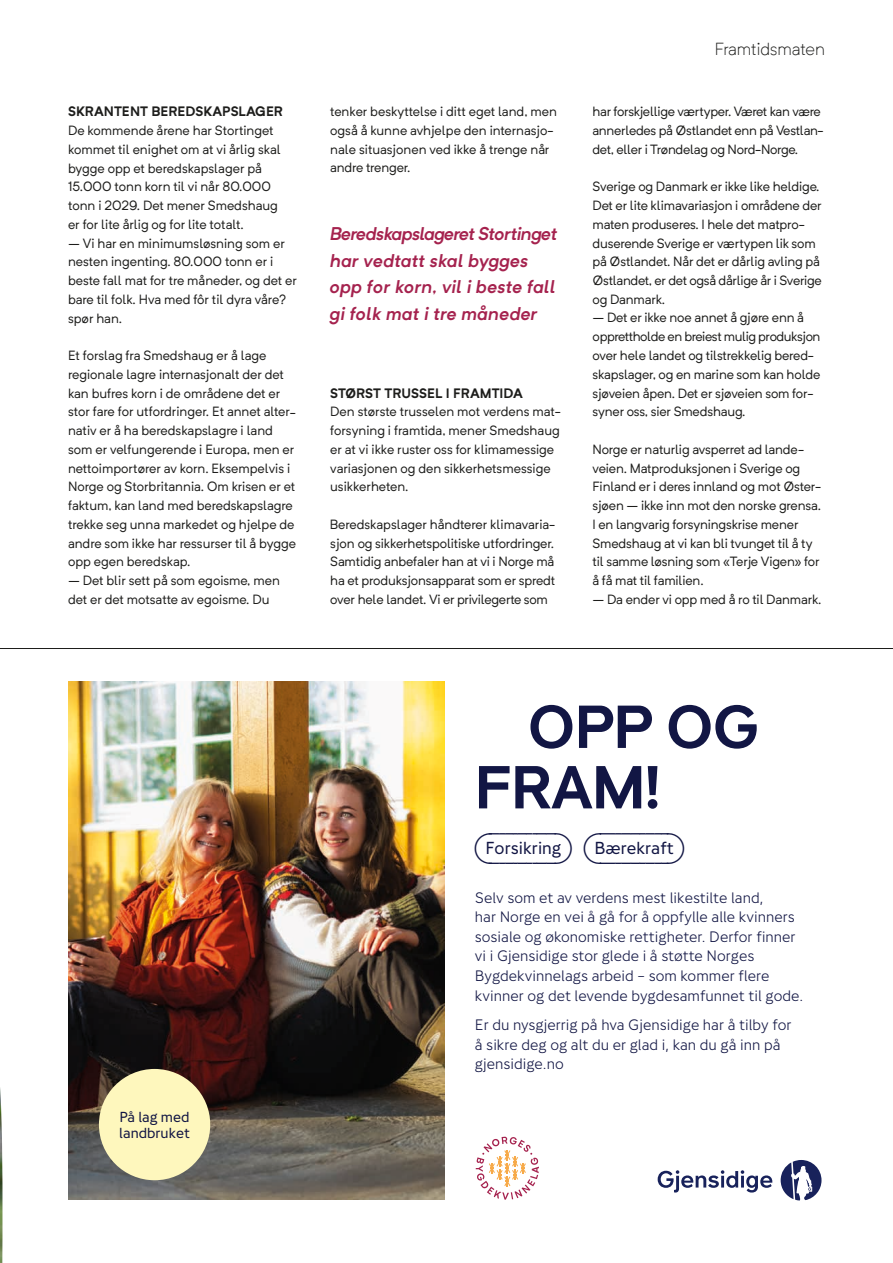
<style>
.page{position:relative;width:893px;height:1263px;background:#fff}
.page>*{position:absolute;margin:0;border:0;box-sizing:border-box;transform-origin:0 0}
.t1{font:60.45px/60.4px "Gjensidige Display";color:#121644}
.t2{font:italic 600 18.15px/26.5px "Neutrif Pro";letter-spacing:.01em;color:#a5224e}
.t3{font:17.4px "Gjensidige Label";color:#121644}
.t4{font:300 17.25px "Neutrif Pro";color:#1d1d1b}
.t5{font:300 15.15px/19.6px "Gjensidige Type";color:#121644}
.t6{font:14.55px/15.8px "Gjensidige Type";color:#121644}
.t7{font:700 13.5px "Neutrif Pro";color:#1d1d1b}
.t8{font:13.2px/18.8px "Neutrif Pro";letter-spacing:-.01em;color:#1d1d1b}
</style>
<div class="page">
<img style="left:68px;top:682px;width:376px;height:518px">
<svg style="left:781px;top:1160px;width:40px;height:40px"></svg>
<svg style="left:658px;top:1170px;width:114px;height:22px"></svg>
<svg style="left:476px;top:1136px;width:63px;height:64px"></svg>
<div style="left:99px;top:1069px;width:111px;height:111px;background:#fef7bd;border-radius:50%"></div>
<hr style="left:0;top:648px;width:893px;height:1px;background:#1d1d1b">
<img style="left:0;top:1088px;width:3px;height:175px">
<p class="t7" style="left:68px;top:103px;width:216px">SKRANTENT BEREDSKAPSLAGER</p>
<p class="t8" style="left:68px;top:121px;width:214px">De kommende årene har Stortinget kommet til enighet om at vi årlig skal bygge opp et beredskapslager på 15.000 tonn korn til vi når 80.000 tonn i 2029. Det mener Smedshaug er for lite årlig og for lite totalt.</p>
<p class="t8" style="left:68px;top:233px;width:230px">– Vi har en minimumsløsning som er nesten ingenting. 80.000 tonn er i beste fall mat for tre måneder, og det er bare til folk. Hva med fôr til dyra våre? spør han.</p>
<p class="t8" style="left:68px;top:346px;width:230px">Et forslag fra Smedshaug er å lage regionale lagre internasjonalt der det kan bufres korn i de områdene det er stor fare for utfordringer. Et annet alter&shy;nativ er å ha beredskapslagre i land som er velfungerende i Europa, men er nettoimportører av korn. Eksempelvis i Norge og Storbritannia. Om krisen er et faktum, kan land med beredskapslagre trekke seg unna markedet og hjelpe de andre som ikke har ressurser til å bygge opp egen beredskap.</p>
<p class="t8" style="left:68px;top:571px;width:213px">– Det blir sett på som egoisme, men det er det motsatte av egoisme. Du</p>
<p class="t8" style="left:330px;top:102px;width:228px">tenker beskyttelse i ditt eget land, men også å kunne avhjelpe den internasjo&shy;nale situasjonen ved ikke å trenge når andre trenger.</p>
<h2 class="t2" style="left:330px;top:220px;width:229px">Beredskapslageret Stortinget har vedtatt skal bygges opp for korn, vil i beste fall gi folk mat i tre måneder</h2>
<p class="t7" style="left:330px;top:384px;width:194px">STØRST TRUSSEL I FRAMTIDA</p>
<p class="t8" style="left:330px;top:402px;width:232px">Den største trusselen mot verdens mat&shy;forsyning i framtida, mener Smedshaug er at vi ikke ruster oss for klimamessige variasjonen og den sikkerhetsmessige usikkerheten.</p>
<p class="t8" style="left:330px;top:515px;width:227px;text-align:justify">Beredskapslager håndterer klimavaria&shy;sjon og sikkerhetspolitiske utfordringer.<br>Samtidig anbefaler han at vi i Norge må ha et produksjonsapparat som er spredt over hele landet. Vi er privilegerte som</p>
<h3 class="t4" style="left:715px;top:39px;width:112px">Framtidsmaten</h3>
<p class="t8" style="left:592px;top:102px;width:233px">har forskjellige værtyper. Været kan være annerledes på Østlandet enn på Vestlan&shy;det, eller i Trøndelag og Nord-Norge.</p>
<p class="t8" style="left:592px;top:177px;width:231px">Sverige og Danmark er ikke like heldige.<br>Det er lite klimavariasjon i områdene der maten produseres. I hele det matpro&shy;duserende Sverige er værtypen lik som på Østlandet. Når det er dårlig avling på Østlandet, er det også dårlige år i Sverige og Danmark.</p>
<p class="t8" style="left:592px;top:308px;width:229px">– Det er ikke noe annet å gjøre enn å opprettholde en breiest mulig produksjon over hele landet og tilstrekkelig bered&shy;skapslager, og en marine som kan holde sjøveien åpen. Det er sjøveien som for&shy;syner oss, sier Smedshaug.</p>
<p class="t8" style="left:592px;top:440px;width:230px">Norge er naturlig avsperret ad lande&shy;veien. Matproduksjonen i Sverige og Finland er i deres innland og mot Øster&shy;sjøen – ikke inn mot den norske grensa.<br>I en langvarig forsyningskrise mener Smedshaug at vi kan bli tvunget til å ty til samme løsning som «Terje Vigen» for å få mat til familien.</p>
<p class="t8" style="left:592px;top:589px;width:230px">– Da ender vi opp med å ro til Danmark.</p>
<p class="t6" style="left:119px;top:1109px;width:72px">På lag med landbruket</p>
<h1 class="t1" style="left:475px;top:696px;width:285px;text-indent:53px">OPP OG<br>FRAM!</h1>
<h3 class="t3" style="left:475px;top:837px;width:211px">{FORSIKRING} {BÆREKRAFT}</h3>
<p class="t5" style="left:475px;top:887px;width:330px">Selv som et av verdens mest likestilte land,<br>har Norge en vei å gå for å oppfylle alle kvinners sosiale og økonomiske rettigheter. Derfor finner vi i Gjensidige stor glede i å støtte Norges Bygdekvinnelags arbeid – som kommer flere kvinner og det levende bygdesamfunnet til gode.</p>
<p class="t5" style="left:475px;top:1015px;width:318px">Er du nysgjerrig på hva Gjensidige har å tilby for å sikre deg og alt du er glad i, kan du gå inn på gjensidige.no</p>
</div>
